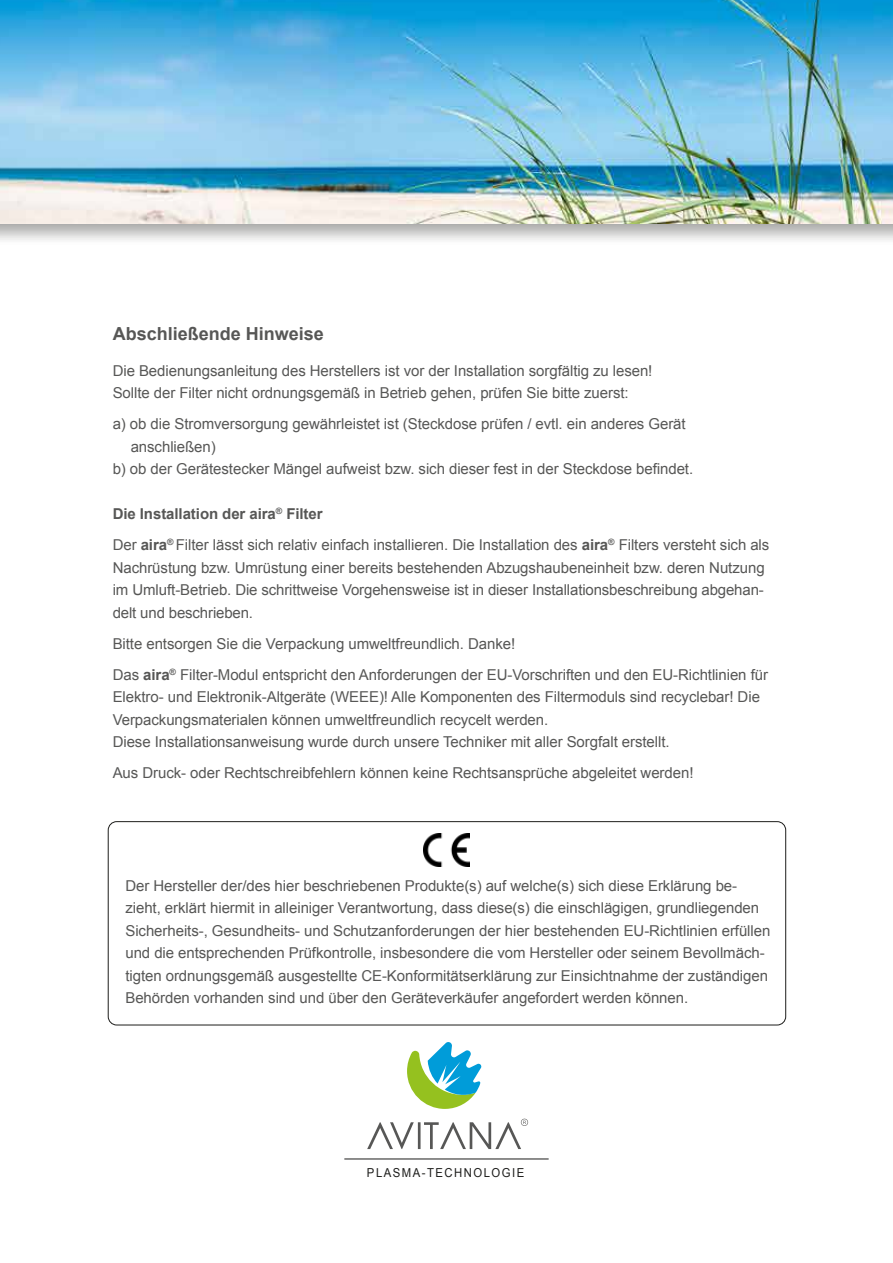
<style>
.page{position:relative;width:893px;height:1263px;background:#fff}
.page>*{position:absolute;margin:0;border:0;box-sizing:border-box;transform-origin:0 0}
.t1{font:700 18px "Arial";color:#575756}
.t2{font:15px/22.5px "Arial";letter-spacing:-.005em;color:#575756}
.t3{font:12.3px "Arial";letter-spacing:.13em;color:#1d1d1b;scale:.92 1}
.s1{font-weight:700}
</style>
<div class="page">
<div style="left:0;top:0;width:893px;height:247px;background:#1d1d1b;opacity:.22"></div>
<div style="left:108px;top:821px;width:678px;height:204px;border:1px solid #1d1d1b;border-radius:9px"></div>
<img style="left:423px;top:833px;width:47px;height:34px">
<svg style="left:367px;top:1119px;width:161px;height:30px"></svg>
<svg style="left:407px;top:1042px;width:74px;height:67px"></svg>
<hr style="left:344px;top:1159px;width:205px;height:1px;background:#1d1d1b">
<p class="t1" style="left:113px;top:322px;width:213px">Abschließende Hinweise</p>
<p class="t2" style="left:113px;top:359px;width:541px">Die Bedienungsanleitung des Herstellers ist vor der Installation sorgfältig zu lesen!<br>Sollte der Filter nicht ordnungsgemäß in Betrieb gehen, prüfen Sie bitte zuerst:</p>
<p class="t2" style="left:113px;top:413px;width:574px">a) ob die Stromversorgung gewährleistet ist (Steckdose prüfen / evtl. ein anderes Gerät</p>
<p class="t2" style="left:131px;top:435px;width:87px">anschließen)</p>
<p class="t2" style="left:113px;top:458px;width:582px">b) ob der Gerätestecker Mängel aufweist bzw. sich dieser fest in der Steckdose befindet.</p>
<p class="t2" style="left:113px;top:499px;width:658px;line-height:31px"><span class="s1">Die Installation der aira</span><sup>®</sup> <span class="s1">Filter<br></span>Der <span class="s1">aira</span><sup>®</sup> Filter lässt sich relativ einfach installieren. Die Installation des <span class="s1">aira</span><sup>®</sup> Filters versteht sich als</p>
<p class="t2" style="left:113px;top:556px;width:653px;text-align:justify">Nachrüstung bzw. Umrüstung einer bereits bestehenden Abzugshaubeneinheit bzw. deren Nutzung im Umluft-Betrieb. Die schrittweise Vorgehensweise ist in dieser Installationsbeschreibung abgehan&shy;delt und beschrieben.</p>
<p class="t2" style="left:113px;top:628px;width:657px;line-height:31px">Bitte entsorgen Sie die Verpackung umweltfreundlich. Danke!<br>Das <span class="s1">aira</span><sup>®</sup> Filter-Modul entspricht den Anforderungen der EU-Vorschriften und den EU-Richtlinien für</p>
<p class="t2" style="left:113px;top:686px;width:649px">Elektro- und Elektronik-Altgeräte (WEEE)! Alle Komponenten des Filtermoduls sind recyclebar! Die<br>Verpackungsmaterialen können umweltfreundlich recycelt werden.<br>Diese Installationsanweisung wurde durch unsere Techniker mit aller Sorgfalt erstellt.</p>
<p class="t2" style="left:113px;top:762px;width:582px">Aus Druck- oder Rechtschreibfehlern können keine Rechtsansprüche abgeleitet werden!</p>
<p class="t2" style="left:125px;top:874px;width:646px">Der Hersteller der/des hier beschriebenen Produkte(s) auf welche(s) sich diese Erklärung be&shy;zieht, erklärt hiermit in alleiniger Verantwortung, dass diese(s) die einschlägigen, grundliegenden Sicherheits-, Gesundheits- und Schutzanforderungen der hier bestehenden EU-Richtlinien erfüllen und die entsprechenden Prüfkontrolle, insbesondere die vom Hersteller oder seinem Bevollmäch&shy;tigten ordnungsgemäß ausgestellte CE-Konformitätserklärung zur Einsichtnahme der zuständigen Behörden vorhanden sind und über den Geräteverkäufer angefordert werden können.</p>
<p class="t3" style="left:367px;top:1165px;width:173px">PLASMA-TECHNOLOGIE</p>
</div>
